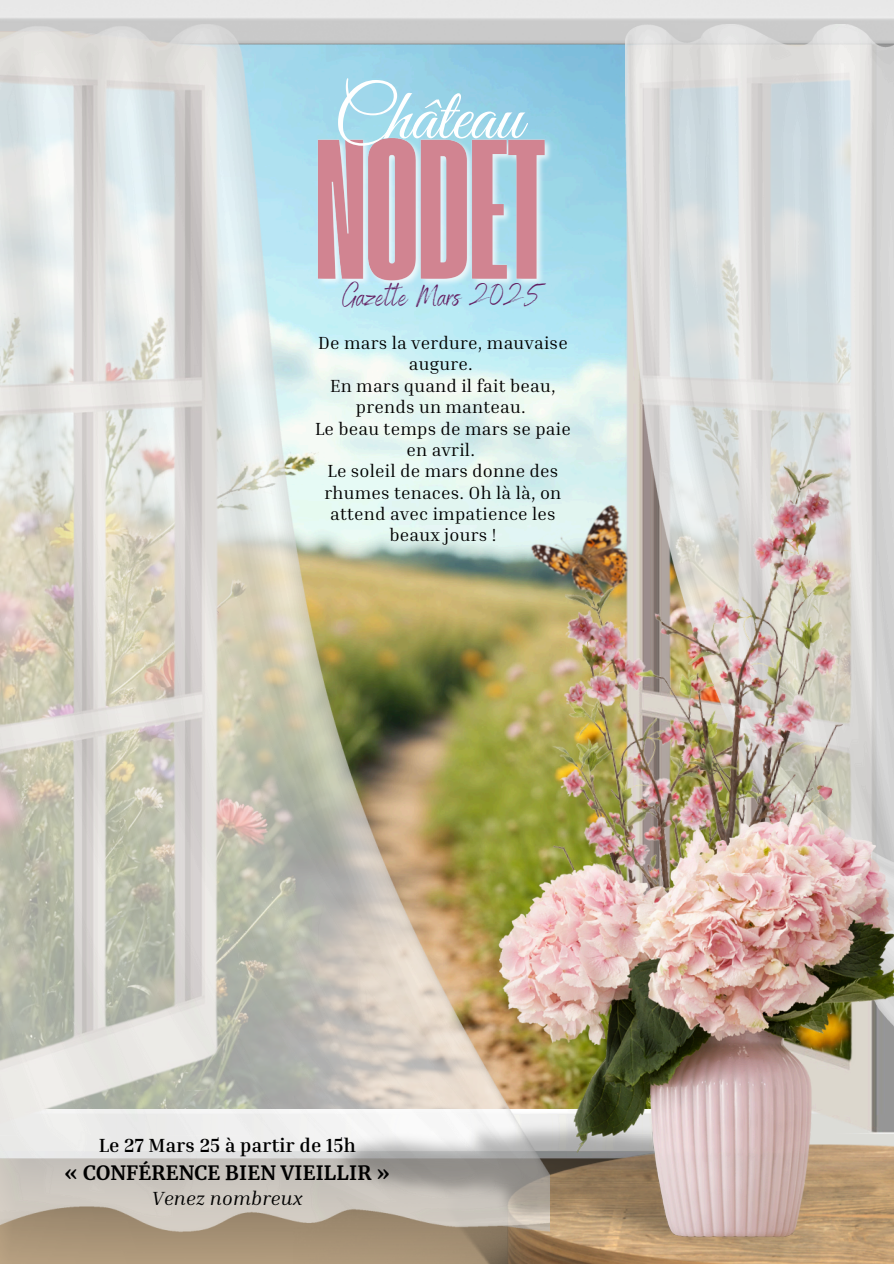
<style>
.page{position:relative;width:894px;height:1264px;background:#fff}
.page>*{position:absolute;margin:0;border:0;box-sizing:border-box;transform-origin:0 0}
.t1{font:74.7px "Great Vibes";letter-spacing:-.005em;color:#fff}
.t2{font:29.85px "Benedict";color:#642063}
.t3{font:700 19.5px/28.2px "Merriweather";letter-spacing:.01em;color:#000;text-align:center}
.t4{font:italic 19.5px "Inria Serif";letter-spacing:.01em;color:#000}
.t5{font:18px/21.3px "Inria Serif";letter-spacing:.01em;color:#000;text-align:center}
.s1{font-family:"Inria Serif"}
</style>
<div class="page">
<img style="left:549px;top:116px;width:9px;height:225px">
<img style="left:625px;top:24px;width:268px;height:506px">
<img style="left:0;top:24px;width:549px;height:1239px">
<img style="left:448px;top:530px;width:445px;height:139px">
<img style="left:484px;top:411px;width:398px;height:258px">
<img style="left:252px;top:669px;width:641px;height:594px">
<img style="left:526px;top:505px;width:102px;height:101px">
<p class="t1" style="left:333px;top:75px;width:190px">Château</p>
<p class="t2" style="left:343px;top:277px;width:204px">Gazette Mars 2025</p>
<h4 class="t5" style="left:318px;top:331px;width:251px">De mars la verdure, mauvaise augure.</h4>
<p class="t5" style="left:330px;top:374px;width:227px">En mars quand il fait beau, prends un manteau.</p>
<p class="t5" style="left:315px;top:417px;width:257px">Le beau temps de mars se paie en avril.</p>
<p class="t5" style="left:324px;top:460px;width:238px">Le soleil de mars donne des rhumes tenaces. Oh là là, on attend avec impatience les beaux jours !</p>
<p class="t3" style="left:65px;top:1130px;width:326px"><span class="s1">Le 27 Mars 25 à partir de 15h<br></span>« CONFÉRENCE BIEN VIEILLIR »</p>
<p class="t4" style="left:152px;top:1185px;width:152px">Venez nombreux</p>
</div>
